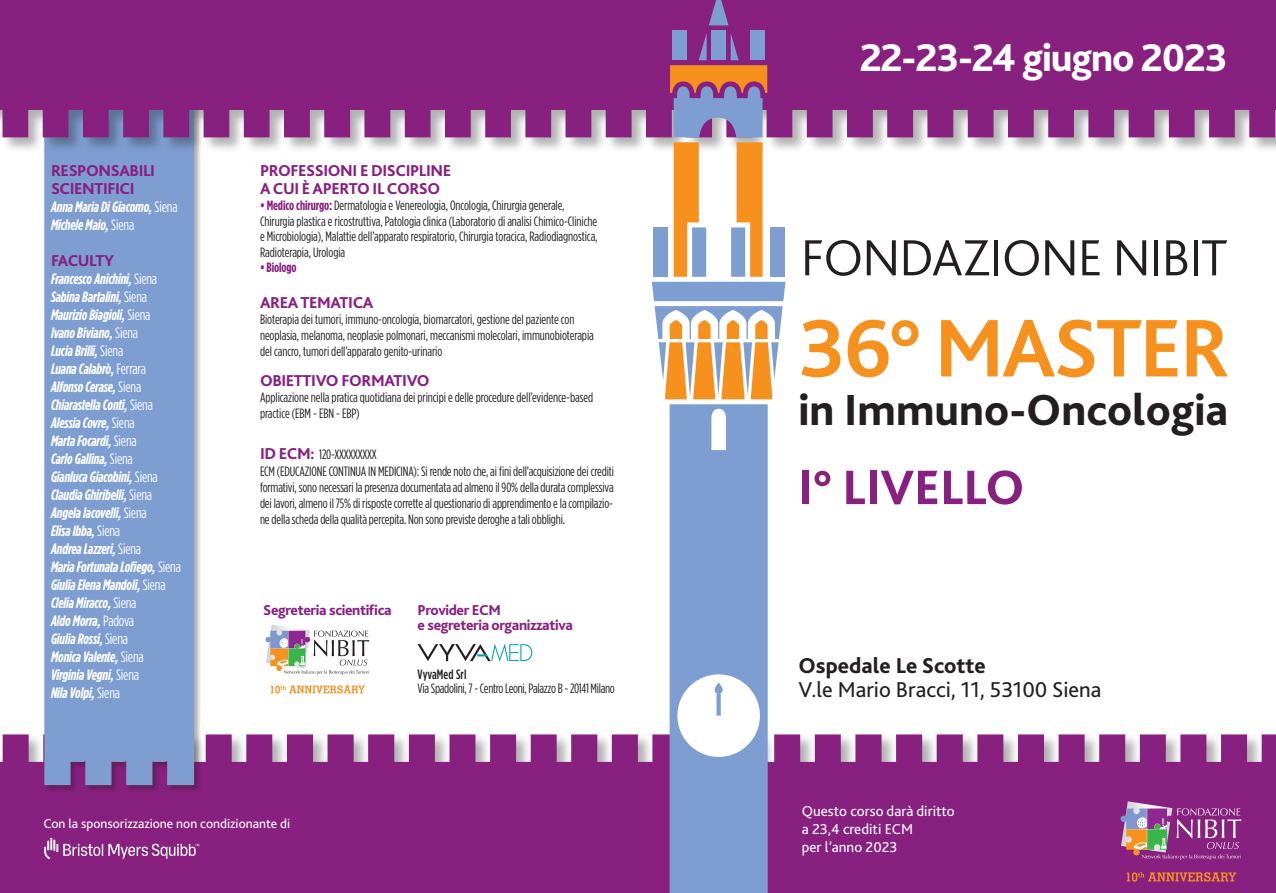
<style>
.page{position:relative;width:1276px;height:893px;background:#fff}
.page>*{position:absolute;margin:0;border:0;box-sizing:border-box;transform-origin:0 0}
.t1{font:700 85.5px "Bliss 2";letter-spacing:-.03em;color:#f6911e}
.t2{font:300 53.1px "Bliss 2";letter-spacing:-.02em;color:#231f20}
.t3{font:800 50.55px "Bliss 2";color:#882080}
.t4{font:800 45.6px "Bliss 2";color:#231f20}
.t5{font:800 40.5px "Bliss 2";letter-spacing:-.03em;color:#fff}
.t6{font:22.5px "Bliss 2";color:#231f20}
.t7{font:800 22.5px "Bliss 2";color:#231f20}
.t8{font:800 16.5px/18px "Bliss 2";letter-spacing:-.025em;color:#882080}
.t9{font:italic 700 15px "Gotham Condensed";letter-spacing:-.01em;color:#fff}
.t10{font:800 15px/15px "Bliss 2";letter-spacing:-.025em;color:#882080}
.t11{font:15px "Bliss 2";color:#fff}
.t12{font:13.5px/15.8px "Gotham Condensed";letter-spacing:-.005em;color:#231f20}
.t13{font:13.5px "Bliss 2";color:#fff}
.t14{font:500 13.5px "Gotham Condensed";letter-spacing:.01em;color:#231f20}
.t15{font:700 13.5px "Gotham Condensed";letter-spacing:-.01em;color:#882080}
.s1{font-weight:400;font-style:normal}
.s2{font-weight:700;color:#882080}
.s3{font-family:"Bliss 2";font-weight:800;font-size:16.5px;color:#882080}
</style>
<div class="page">
<div style="left:0;top:734px;width:1276px;height:159px;background:#882080"></div>
<div style="left:44px;top:0;width:158px;height:793px;background:#231f20;opacity:.35"></div>
<div style="left:44px;top:153px;width:150px;height:632px;background:#7e9ed2"></div>
<div style="left:0;top:0;width:1276px;height:153px;background:#231f20;opacity:.35"></div>
<svg style="left:0;top:0;width:1276px;height:137px;background:#8b2b84"></svg>
<div style="left:661px;top:1px;width:113px;height:103px;background:#882080"></div>
<div style="left:711px;top:30px;width:14px;height:30px;background:#7e9ed2"></div>
<svg style="left:709px;top:0;width:19px;height:25px"></svg>
<div style="left:750px;top:30px;width:14px;height:30px;background:#7e9ed2"></div>
<div style="left:672px;top:30px;width:14px;height:30px;background:#7e9ed2"></div>
<div style="left:669px;top:404px;width:98px;height:489px;background:#7e9ed2"></div>
<svg style="left:677px;top:674px;width:83px;height:83px"></svg>
<svg style="left:652px;top:33px;width:133px;height:366px"></svg>
<svg style="left:44px;top:838px;width:155px;height:21px;background:#a04d99"></svg>
<svg style="left:417px;top:644px;width:115px;height:18px"></svg>
<svg style="left:1126px;top:872px;width:110px;height:10px"></svg>
<svg style="left:1120px;top:801px;width:121px;height:59px;background:#9c5890"></svg>
<svg style="left:271px;top:685px;width:94px;height:8px"></svg>
<svg style="left:265px;top:625px;width:104px;height:50px"></svg>
<p class="t8" style="left:51px;top:162px;width:106px">RESPONSABILI</p>
<p class="t8" style="left:51px;top:180px;width:85px">SCIENTIFICI</p>
<p class="t9" style="left:51px;top:198px;width:128px">Anna Maria Di Giacomo, <span class="s1">Siena</span></p>
<p class="t9" style="left:51px;top:216px;width:85px">Michele Maio, <span class="s1">Siena</span></p>
<p class="t8" style="left:51px;top:252px;width:65px">FACULTY</p>
<p class="t9" style="left:51px;top:270px;width:108px">Francesco Anichini, <span class="s1">Siena</span></p>
<p class="t9" style="left:51px;top:288px;width:98px">Sabina Bartalini, <span class="s1">Siena</span></p>
<p class="t9" style="left:51px;top:306px;width:101px">Maurizio Biagioli, <span class="s1">Siena</span></p>
<p class="t9" style="left:51px;top:324px;width:89px">Ivano Biviano, <span class="s1">Siena</span></p>
<p class="t9" style="left:51px;top:342px;width:74px">Lucia Brilli, <span class="s1">Siena</span></p>
<p class="t9" style="left:51px;top:360px;width:96px">Luana Calabrò, <span class="s1">Ferrara</span></p>
<p class="t9" style="left:51px;top:378px;width:92px">Alfonso Cerase, <span class="s1">Siena</span></p>
<p class="t9" style="left:51px;top:396px;width:103px">Chiarastella Conti, <span class="s1">Siena</span></p>
<p class="t9" style="left:51px;top:414px;width:85px">Alessia Covre, <span class="s1">Siena</span></p>
<p class="t9" style="left:51px;top:432px;width:87px">Marta Focardi, <span class="s1">Siena</span></p>
<p class="t9" style="left:51px;top:450px;width:83px">Carlo Gallina, <span class="s1">Siena</span></p>
<p class="t9" style="left:51px;top:468px;width:108px">Gianluca Giacobini, <span class="s1">Siena</span></p>
<p class="t9" style="left:51px;top:486px;width:103px">Claudia Ghiribelli, <span class="s1">Siena</span></p>
<p class="t9" style="left:51px;top:504px;width:97px">Angela Iacovelli, <span class="s1">Siena</span></p>
<p class="t9" style="left:51px;top:522px;width:71px">Elisa Ibba, <span class="s1">Siena</span></p>
<p class="t9" style="left:51px;top:540px;width:92px">Andrea Lazzeri, <span class="s1">Siena</span></p>
<p class="t9" style="left:51px;top:558px;width:131px">Maria Fortunata Lofiego, <span class="s1">Siena</span></p>
<p class="t9" style="left:51px;top:576px;width:116px">Giulia Elena Mandoli, <span class="s1">Siena</span></p>
<p class="t9" style="left:51px;top:594px;width:87px">Clelia Miracco, <span class="s1">Siena</span></p>
<p class="t9" style="left:51px;top:612px;width:85px">Aldo Morra, <span class="s1">Padova</span></p>
<p class="t9" style="left:51px;top:630px;width:79px">Giulia Rossi, <span class="s1">Siena</span></p>
<p class="t9" style="left:51px;top:648px;width:94px">Monica Valente, <span class="s1">Siena</span></p>
<p class="t9" style="left:51px;top:666px;width:89px">Virginia Vegni, <span class="s1">Siena</span></p>
<p class="t9" style="left:51px;top:684px;width:70px">Nila Volpi, <span class="s1">Siena</span></p>
<p class="t8" style="left:260px;top:162px;width:193px">PROFESSIONI E DISCIPLINE<br>A CUI È APERTO IL CORSO</p>
<p class="t12" style="left:260px;top:197px;width:339px"><span class="s2">• Medico chirurgo:</span> Dermatologia e Venereologia, Oncologia, Chirurgia generale, Chirurgia plastica e ricostruttiva, Patologia clinica (Laboratorio di analisi Chimico-Cliniche e Microbiologia), Malattie dell’apparato respiratorio, Chirurgia toracica, Radiodiagnostica, Radioterapia, Urologia</p>
<p class="t15" style="left:260px;top:260px;width:38px">• Biologo</p>
<p class="t8" style="left:260px;top:294px;width:115px">AREA TEMATICA</p>
<p class="t12" style="left:260px;top:311px;width:335px">Bioterapia dei tumori, immuno-oncologia, biomarcatori, gestione del paziente con neoplasia, melanoma, neoplasie polmonari, meccanismi molecolari, immunobioterapia del cancro, tumori dell’apparato genito-urinario</p>
<p class="t8" style="left:260px;top:372px;width:171px">OBIETTIVO FORMATIVO</p>
<p class="t12" style="left:260px;top:389px;width:335px">Applicazione nella pratica quotidiana dei principi e delle procedure dell’evidence-based</p>
<p class="t12" style="left:260px;top:405px;width:101px">practice (EBM - EBN - EBP)</p>
<p class="t12" style="left:260px;top:446px;width:118px"><span class="s3">ID ECM:</span> 120-XXXXXXXXX</p>
<p class="t12" style="left:260px;top:464px;width:355px;text-align:justify">ECM (EDUCAZIONE CONTINUA IN MEDICINA): Si rende noto che, ai fini dell’acquisizione dei crediti formativi, sono necessari la presenza documentata ad almeno il 90% della durata complessiva dei lavori, almeno il 75% di risposte corrette al questionario di apprendimento e la compilazio&shy;ne della scheda della qualità percepita. Non sono previste deroghe a tali obblighi.</p>
<p class="t10" style="left:263px;top:602px;width:130px">Segreteria scientifica</p>
<p class="t10" style="left:417px;top:602px;width:157px">Provider ECM<br>e segreteria organizzativa</p>
<p class="t14" style="left:417px;top:666px;width:50px">VyvaMed Srl</p>
<p class="t12" style="left:417px;top:680px;width:199px">Via Spadolini, 7 - Centro Leoni, Palazzo B - 20141 Milano</p>
<p class="t13" style="left:43px;top:815px;width:248px">Con la sponsorizzazione non condizionante di</p>
<p class="t5" style="left:859px;top:32px;width:370px">22-23-24 giugno 2023</p>
<p class="t2" style="left:800px;top:225px;width:428px">FONDAZIONE NIBIT</p>
<p class="t1" style="left:798px;top:295px;width:433px">36° MASTER</p>
<p class="t4" style="left:798px;top:381px;width:431px">in Immuno-Oncologia</p>
<p class="t3" style="left:798px;top:456px;width:227px">I° LIVELLO</p>
<p class="t7" style="left:798px;top:651px;width:189px">Ospedale Le Scotte</p>
<p class="t6" style="left:798px;top:675px;width:304px">V.le Mario Bracci, 11, 53100 Siena</p>
<p class="t11" style="left:801px;top:802px;width:155px">Questo corso darà diritto</p>
<p class="t11" style="left:801px;top:820px;width:113px">a 23,4 crediti ECM</p>
<p class="t11" style="left:801px;top:838px;width:97px">per l’anno 2023</p>
</div>
